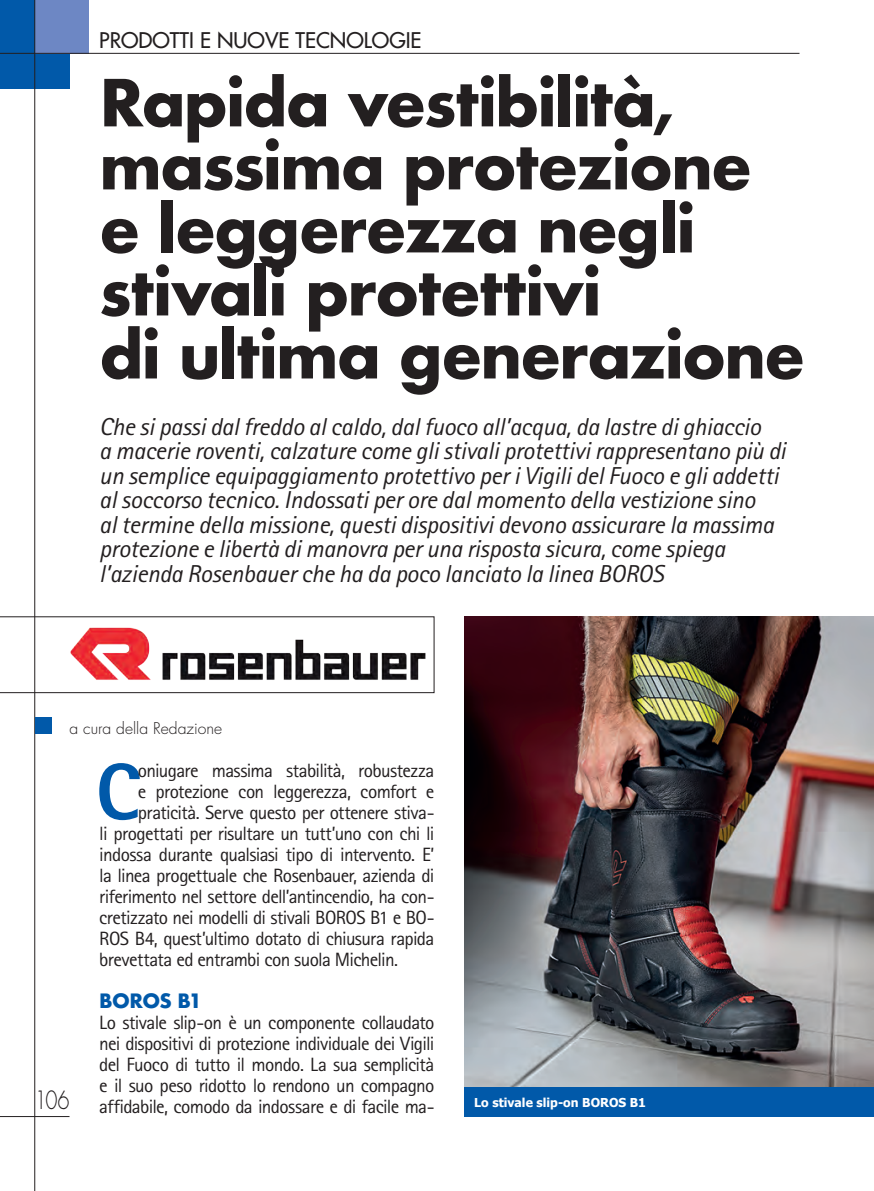
<style>
.page{position:relative;width:874px;height:1191px;background:#fff}
.page>*{position:absolute;margin:0;border:0;box-sizing:border-box;transform-origin:0 0}
.t1{font:800 80.15px "Rotis Sans Serif";color:#0159a9}
.t2{font:700 63px/63px "Futura";letter-spacing:-.03em;color:#231f20}
.t3{font:italic 24.5px/24.5px "Rotis Sans Serif";letter-spacing:-.01em;color:#231f20}
.t4{font:300 24.5px "Futura";color:#231f20;scale:.8 1}
.t5{font:21px "Futura";color:#231f20}
.t6{font:19.25px/21px "Rotis Sans Serif";letter-spacing:-.035em;color:#231f20;text-align:justify}
.t7{font:700 19.25px "Futura";letter-spacing:-.04em;color:#0159a9}
.t8{font:300 15.75px "Futura";color:#231f20}
.t9{font:700 12.25px "Tahoma";color:#fff}
</style>
<div class="page">
<div style="left:0;top:0;width:69px;height:88px;background:#0159a9"></div>
<hr style="left:0;top:1116px;width:69px;height:1px;background:#231f20">
<div style="left:35px;top:0;width:53px;height:54px;background:#6d87c4"></div>
<hr style="left:34px;top:0;width:1px;height:1191px;background:#231f20">
<hr style="left:0;top:53px;width:799px;height:1px;background:#231f20">
<div style="left:35px;top:716px;width:17px;height:17px;background:#0159a9"></div>
<svg style="left:0;top:616px;width:434px;height:77px"></svg>
<img style="left:69px;top:626px;width:357px;height:54px">
<img style="left:464px;top:617px;width:409px;height:470px">
<div style="left:464px;top:1087px;width:409px;height:29px;background:#0159a9"></div>
<p class="t5" style="left:99px;top:27px;width:323px">PRODOTTI E NUOVE TECNOLOGIE</p>
<h2 class="t2" style="left:99px;top:71px;width:706px">Rapida vestibilità, massima protezione e leggerezza negli stivali protettivi<br>di ultima generazione</h2>
<p class="t3" style="left:99px;top:414px;width:687px">Che si passi dal freddo al caldo, dal fuoco all’acqua, da lastre di ghiaccio<br>a macerie roventi, calzature come gli stivali protettivi rappresentano più di un semplice equipaggiamento protettivo per i Vigili del Fuoco e gli addetti al soccorso tecnico. Indossati per ore dal momento della vestizione sino<br>al termine della missione, questi dispositivi devono assicurare la massima protezione e libertà di manovra per una risposta sicura, come spiega l’azienda Rosenbauer che ha da poco lanciato la linea BOROS</p>
<p class="t8" style="left:69px;top:718px;width:154px">a cura della Redazione</p>
<h1 class="t1" style="left:96px;top:741px;width:46px">C</h1>
<p class="t6" style="left:138px;top:760px;width:298px">oniugare massima stabilità, robustezza</p>
<p class="t6" style="left:138px;top:781px;width:298px">e protezione con leggerezza, comfort e</p>
<p class="t6" style="left:138px;top:802px;width:298px">praticità. Serve questo per ottenere stiva-</p>
<p class="t6" style="left:99px;top:823px;width:336px">li progettati per risultare un tutt’uno con chi li</p>
<p class="t6" style="left:99px;top:844px;width:336px">indossa durante qualsiasi tipo di intervento. E’</p>
<p class="t6" style="left:99px;top:865px;width:336px">la linea progettuale che Rosenbauer, azienda di</p>
<p class="t6" style="left:99px;top:886px;width:336px">riferimento nel settore dell’antincendio, ha con-</p>
<p class="t6" style="left:99px;top:907px;width:336px">cretizzato nei modelli di stivali BOROS B1 e BO-</p>
<p class="t6" style="left:99px;top:928px;width:336px">ROS B4, quest’ultimo dotato di chiusura rapida</p>
<p class="t6" style="left:99px;top:949px;width:300px">brevettata ed entrambi con suola Michelin.</p>
<p class="t7" style="left:99px;top:987px;width:104px">BOROS B1</p>
<p class="t6" style="left:99px;top:1012px;width:336px">Lo stivale slip-on è un componente collaudato nei dispositivi di protezione individuale dei Vigili del Fuoco di tutto il mondo. La sua semplicità e il suo peso ridotto lo rendono un compagno affidabile, comodo da indossare e di facile ma-</p>
<p class="t4" style="left:35px;top:1084px;width:45px">106</p>
<p class="t9" style="left:474px;top:1093px;width:173px">Lo stivale slip-on BOROS B1</p>
</div>
